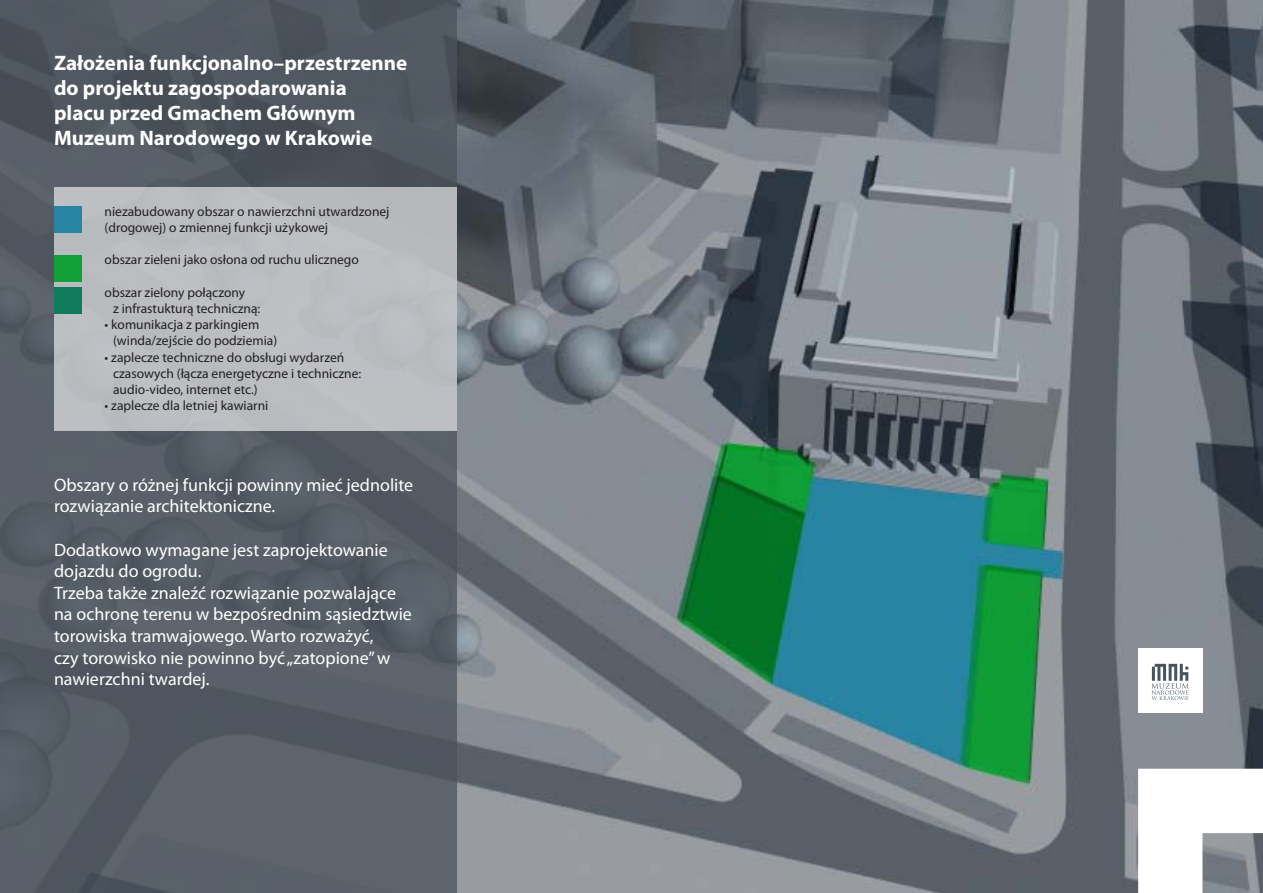
<style>
.page{position:relative;width:1263px;height:893px;background:#fff}
.page>*{position:absolute;margin:0;border:0;box-sizing:border-box;transform-origin:0 0}
.t1{font:700 21px/25.2px "Myriad Pro";color:#fff}
.t2{font:18px/21.6px "Myriad Pro";color:#fff}
.t3{font:13.5px/16.2px "Myriad Pro";color:#231f20}
</style>
<div class="page">
<img style="left:456px;top:0;width:807px;height:893px">
<div style="left:0;top:0;width:456px;height:893px;background:linear-gradient(to bottom,#515760,#5a6169)"></div>
<svg style="left:1138px;top:769px;width:125px;height:124px"></svg>
<div style="left:1138px;top:648px;width:64px;height:65px;background:#fff"></div>
<svg style="left:1151px;top:664px;width:38px;height:36px"></svg>
<div style="left:54px;top:187px;width:402px;height:244px;background:#bbbdc1"></div>
<div style="left:54px;top:288px;width:27px;height:26px;background:#0f7a5c"></div>
<div style="left:54px;top:255px;width:27px;height:27px;background:#11a037"></div>
<div style="left:54px;top:207px;width:27px;height:26px;background:#2984a3"></div>
<h1 class="t1" style="left:54px;top:49px;width:355px">Założenia funkcjonalno–przestrzenne do projektu zagospodarowania<br>placu przed Gmachem Głównym<br>Muzeum Narodowego w Krakowie</h1>
<p class="t3" style="left:105px;top:203px;width:286px">niezabudowany obszar o nawierzchni utwardzonej (drogowej) o zmiennej funkcji użykowej</p>
<p class="t3" style="left:105px;top:252px;width:256px">obszar zieleni jako osłona od ruchu ulicznego</p>
<p class="t3" style="left:113px;top:284px;width:149px;text-indent:-9px">obszar zielony połączony<br>z infrastukturą techniczną:</p>
<p class="t3" style="left:113px;top:316px;width:166px;text-indent:-9px">• komunikacja z parkingiem (winda/zejście do podziemia)</p>
<p class="t3" style="left:113px;top:349px;width:250px;text-indent:-9px">• zaplecze techniczne do obsługi wydarzeń czasowych (łącza energetyczne i techniczne: audio-video, internet etc.)</p>
<p class="t3" style="left:105px;top:397px;width:165px">• zaplecze dla letniej kawiarni</p>
<p class="t2" style="left:54px;top:474px;width:361px">Obszary o różnej funkcji powinny mieć jednolite rozwiązanie architektoniczne.</p>
<p class="t2" style="left:54px;top:538px;width:335px">Dodatkowo wymagane jest zaprojektowanie dojazdu do ogrodu.</p>
<p class="t2" style="left:54px;top:582px;width:359px">Trzeba także znaleźć rozwiązanie pozwalające na ochronę terenu w bezpośrednim sąsiedztwie torowiska tramwajowego. Warto rozważyć,<br>czy torowisko nie powinno być „zatopione” w nawierzchni twardej.</p>
</div>
